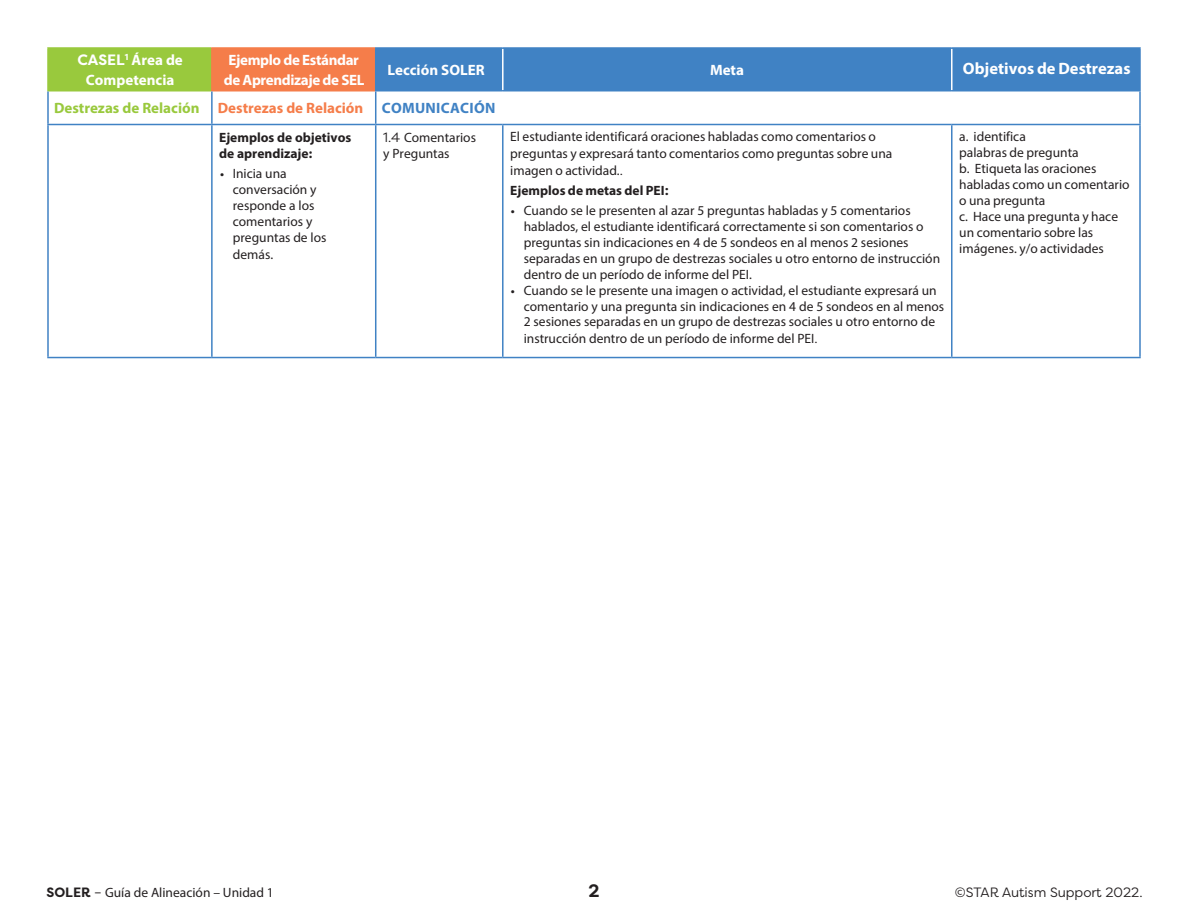
<style>
.page{position:relative;width:1188px;height:918px;background:#fff}
.page>*{position:absolute;margin:0;border:0;box-sizing:border-box;transform-origin:0 0}
.t1{font:700 18px "Filson Pro";color:#231f20}
.TH_H2_Blue_11pt{font:700 16.5px "Myriad Pro";color:#fff}
.TH_H2_Blue_11pt-2{font:700 15px/19.5px "Myriad Pro";letter-spacing:-.025em;color:#fff;text-align:center}
.TH_H2_Blue_11pt-3{font:700 15px/19.5px "Myriad Pro";color:#fff;text-align:center}
.TH_H2_Blue_11pt-4{font:700 15px "Myriad Pro";color:#99c93d}
.TH_H2_Blue_11pt-5{font:700 15px "Myriad Pro";color:#f57d4a}
.TH_H2_Blue_11pt-6{font:700 15px "Myriad Pro";letter-spacing:.02em;color:#4082c4}
.TH_H2_Blue_11pt-7{font:13.5px/15.9px "Myriad Pro";color:#231f20}
.TH_H2_Blue_11pt-8{font:700 13.5px/16.2px "Myriad Pro";color:#231f20}
.t2{font:13.5px "Filson Pro";color:#231f20}
.s1{font-family:"Filson Pro"}
.s2{font-family:"Filson Pro";font-weight:700}
</style>
<div class="page">
<div style="left:48px;top:48px;width:164px;height:43px;background:#99c93d"></div>
<div style="left:212px;top:48px;width:164px;height:43px;background:#f57d4a"></div>
<div style="left:376px;top:49px;width:763px;height:41px;background:#4082c4"></div>
<hr style="left:47px;top:47px;width:164px;height:2px;background:#99c93d">
<hr style="left:47px;top:49px;width:2px;height:41px;background:#99c93d">
<hr style="left:47px;top:90px;width:164px;height:2px;background:#99c93d">
<hr style="left:211px;top:47px;width:164px;height:2px;background:#f57d4a">
<hr style="left:211px;top:49px;width:2px;height:41px;background:#f57d4a">
<hr style="left:211px;top:90px;width:164px;height:2px;background:#f57d4a">
<hr style="left:502px;top:49px;width:2px;height:41px;background:#fff">
<hr style="left:951px;top:49px;width:2px;height:41px;background:#fff">
<hr style="left:375px;top:47px;width:128px;height:2px;background:#4082c4">
<hr style="left:375px;top:49px;width:1px;height:41px;background:#4082c4">
<hr style="left:503px;top:47px;width:449px;height:2px;background:#4082c4">
<hr style="left:952px;top:47px;width:189px;height:2px;background:#4082c4">
<hr style="left:1139px;top:49px;width:2px;height:41px;background:#4082c4">
<hr style="left:375px;top:90px;width:128px;height:2px;background:#4082c4">
<hr style="left:503px;top:90px;width:449px;height:2px;background:#4082c4">
<hr style="left:952px;top:90px;width:189px;height:2px;background:#4082c4">
<hr style="left:47px;top:92px;width:2px;height:32px;background:#4082c4">
<hr style="left:211px;top:92px;width:2px;height:32px;background:#4082c4">
<hr style="left:375px;top:92px;width:1px;height:32px;background:#4082c4">
<hr style="left:1139px;top:92px;width:2px;height:32px;background:#4082c4">
<hr style="left:47px;top:124px;width:165px;height:1px;background:#4082c4">
<hr style="left:47px;top:125px;width:2px;height:232px;background:#4082c4">
<hr style="left:212px;top:124px;width:164px;height:1px;background:#4082c4">
<hr style="left:211px;top:125px;width:2px;height:232px;background:#4082c4">
<hr style="left:376px;top:124px;width:127px;height:1px;background:#4082c4">
<hr style="left:375px;top:125px;width:1px;height:232px;background:#4082c4">
<hr style="left:503px;top:124px;width:449px;height:1px;background:#4082c4">
<hr style="left:502px;top:125px;width:2px;height:232px;background:#4082c4">
<hr style="left:952px;top:124px;width:189px;height:1px;background:#4082c4">
<hr style="left:951px;top:125px;width:2px;height:232px;background:#4082c4">
<hr style="left:1139px;top:125px;width:2px;height:232px;background:#4082c4">
<hr style="left:47px;top:357px;width:165px;height:1px;background:#4082c4">
<hr style="left:212px;top:357px;width:164px;height:1px;background:#4082c4">
<hr style="left:376px;top:357px;width:127px;height:1px;background:#4082c4">
<hr style="left:503px;top:357px;width:449px;height:1px;background:#4082c4">
<hr style="left:952px;top:357px;width:189px;height:1px;background:#4082c4">
<p class="TH_H2_Blue_11pt-3" style="left:77px;top:50px;width:107px"><span class="s1">CASEL</span><sup>1</sup> Área de<br>Competencia</p>
<p class="TH_H2_Blue_11pt-2" style="left:224px;top:50px;width:142px">Ejemplo de Estándar de Aprendizaje de SEL</p>
<p class="TH_H2_Blue_11pt-3" style="left:388px;top:60px;width:99px">Lección SOLER</p>
<p class="TH_H2_Blue_11pt-2" style="left:710px;top:60px;width:36px">Meta</p>
<p class="TH_H2_Blue_11pt" style="left:963px;top:58px;width:169px">Objetivos de Destrezas</p>
<p class="TH_H2_Blue_11pt-4" style="left:54px;top:98px;width:147px">Destrezas de Relación</p>
<p class="TH_H2_Blue_11pt-5" style="left:218px;top:98px;width:147px">Destrezas de Relación</p>
<p class="TH_H2_Blue_11pt-6" style="left:382px;top:98px;width:115px">COMUNICACIÓN</p>
<p class="TH_H2_Blue_11pt-8" style="left:219px;top:129px;width:134px">Ejemplos de objetivos de aprendizaje:</p>
<p class="TH_H2_Blue_11pt-7" style="left:233px;top:166px;width:95px;text-indent:-14px"><span class="s1">•</span> Inicia una conversación y responde a los comentarios y preguntas de los demás.</p>
<p class="TH_H2_Blue_11pt-7" style="left:383px;top:130px;width:94px"><span class="s1">1.4</span> Comentarios y Preguntas</p>
<p class="TH_H2_Blue_11pt-7" style="left:510px;top:128px;width:384px;line-height:16.5px">El estudiante identificará oraciones habladas como comentarios o preguntas y expresará tanto comentarios como preguntas sobre una imagen o actividad.<span class="s1">.</span></p>
<p class="TH_H2_Blue_11pt-8" style="left:510px;top:182px;width:160px">Ejemplos de metas del PEI<span class="s1">:</span></p>
<p class="TH_H2_Blue_11pt-7" style="left:524px;top:203px;width:418px;text-indent:-14px"><span class="s1">•</span> Cuando se le presenten al azar 5 preguntas habladas y 5 comentarios hablados, el estudiante identificará correctamente si son comentarios o preguntas sin indicaciones en 4 de 5 sondeos en al menos 2 sesiones separadas en un grupo de destrezas sociales u otro entorno de instrucción dentro de un período de informe del PEI.</p>
<p class="TH_H2_Blue_11pt-7" style="left:524px;top:282px;width:422px;text-indent:-14px"><span class="s1">•</span> Cuando se le presente una imagen o actividad, el estudiante expresará un comentario y una pregunta sin indicaciones en 4 de 5 sondeos en al menos 2 sesiones separadas en un grupo de destrezas sociales u otro entorno de instrucción dentro de un período de informe del PEI<span class="s1">.</span></p>
<p class="TH_H2_Blue_11pt-7" style="left:959px;top:129px;width:172px">a. identifica<br>palabras de pregunta<br>b. Etiqueta las oraciones habladas como un comentario o una pregunta<br>c. Hace una pregunta y hace un comentario sobre las imágenes. y/o actividades</p>
<p class="TH_H2_Blue_11pt-7" style="left:46px;top:885px;width:229px"><span class="s2">SOLER</span> <span class="s1">–</span> Guía de Alineación – Unidad 1</p>
<h1 class="t1" style="left:588px;top:880px;width:13px">2</h1>
<p class="t2" style="left:955px;top:883px;width:189px">©STAR Autism Support 2022.</p>
</div>
